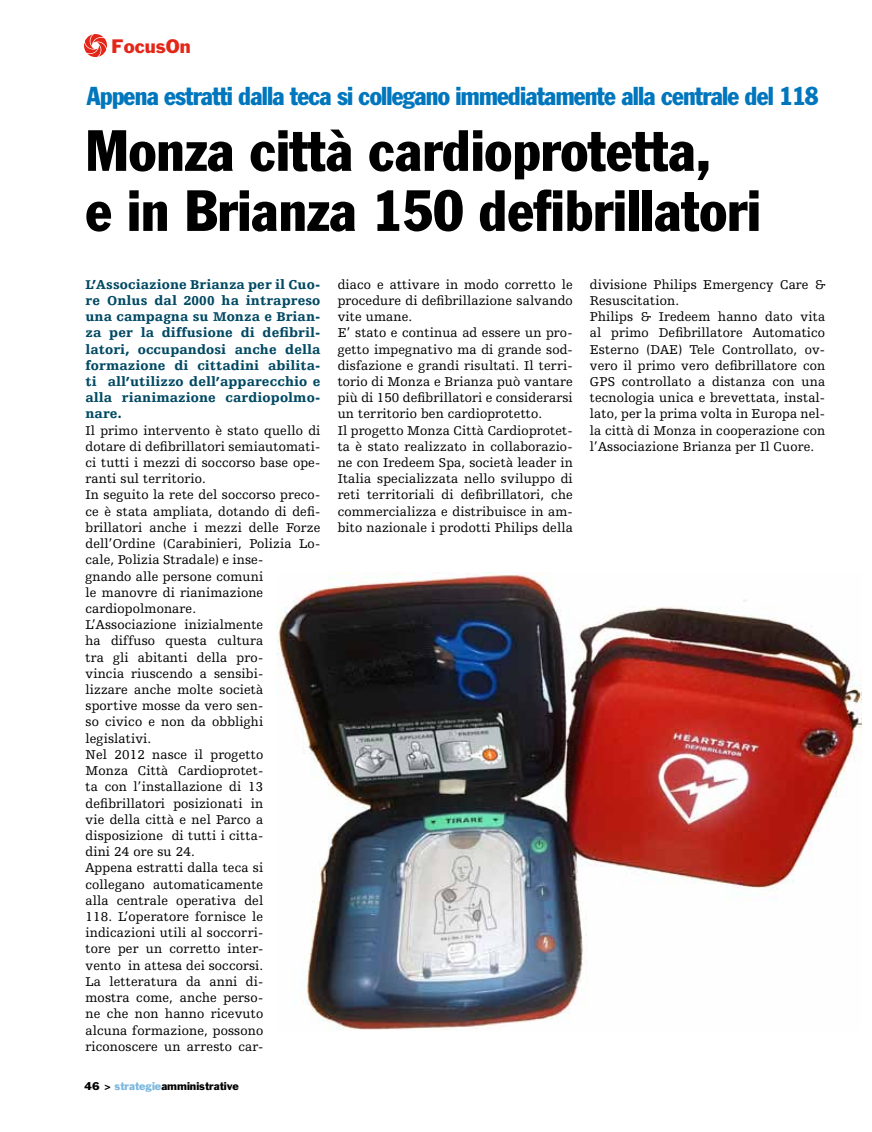
<style>
.page{position:relative;width:872px;height:1132px;background:#fff}
.page>*{position:absolute;margin:0;border:0;box-sizing:border-box;transform-origin:0 0}
.t1{font:condensed 57px/60px "Franklin Gothic";color:#000}
.t2{font:condensed 25.5px "Franklin Gothic";letter-spacing:-.03em;color:#0076bd}
.t3{font:18px "Franklin Gothic";color:#e42618}
.t4{font:13.5px/16.2px "Humanist Slabserif 712 BT";letter-spacing:.01em;color:#000}
.t5{font:900 13.5px/16.2px "Humanist Slabserif 712 BT";letter-spacing:.01em;color:#004963;text-align:justify}
.t6{font:10.5px "Franklin Gothic";color:#000}
.s1{color:#79b7e0}
</style>
<div class="page">
<svg style="left:84px;top:34px;width:23px;height:23px"></svg>
<img style="left:276px;top:572px;width:585px;height:458px">
<h3 class="t3" style="left:112px;top:34px;width:80px">FocusOn</h3>
<h2 class="t2" style="left:87px;top:81px;width:733px">Appena estratti dalla teca si collegano immediatamente alla centrale del 118</h2>
<h1 class="t1" style="left:85px;top:120px;width:676px">Monza città cardioprotetta,<br>e in Brianza 150 defibrillatori</h1>
<p class="t5" style="left:85px;top:275px;width:236px">L’Associazione Brianza per il Cuo&shy;re Onlus dal 2000 ha intrapreso una campagna su Monza e Brian&shy;za per la diffusione di defibril&shy;latori, occupandosi anche della formazione di cittadini abilita&shy;ti all’utilizzo dell’apparecchio e alla rianimazione cardiopolmo&shy;nare.</p>
<p class="t4" style="left:85px;top:421px;width:236px">Il primo intervento è stato quello di dotare di defibrillatori semiautomati&shy;ci tutti i mezzi di soccorso base ope&shy;ranti sul territorio.<br>In seguito la rete del soccorso preco&shy;ce è stata ampliata, dotando di defi&shy;brillatori anche i mezzi delle Forze dell’Ordine (Carabinieri, Polizia Lo&shy;cale, Polizia Stradale) e inse-<br>gnando alle persone comuni<br>le manovre di rianimazione cardiopolmonare.<br>L’Associazione inizialmente<br>ha diffuso questa cultura<br>tra gli abitanti della pro-<br>vincia riuscendo a sensibi-<br>lizzare anche molte società<br>sportive mosse da vero sen-<br>so civico e non da obblighi legislativi.<br>Nel 2012 nasce il progetto<br>Monza Città Cardioprotet-<br>ta con l’installazione di 13 defibrillatori posizionati in<br>vie della città e nel Parco a disposizione di tutti i citta-<br>dini 24 ore su 24.<br>Appena estratti dalla teca si collegano automaticamente<br>alla centrale operativa del<br>118. L’operatore fornisce le indicazioni utili al soccorri-<br>tore per un corretto inter-<br>vento in attesa dei soccorsi.<br>La letteratura da anni di-<br>mostra come, anche perso-<br>ne che non hanno ricevuto<br>alcuna formazione, possono riconoscere un arresto car-</p>
<p class="t6" style="left:84px;top:1079px;width:156px">46 &gt; <span class="s1">strategie</span>amministrative</p>
<p class="t4" style="left:338px;top:276px;width:237px">diaco e attivare in modo corretto le procedure di defibrillazione salvando vite umane.<br>E’ stato e continua ad essere un pro&shy;getto impegnativo ma di grande sod&shy;disfazione e grandi risultati. Il terri&shy;torio di Monza e Brianza può vantare più di 150 defibrillatori e considerarsi un territorio ben cardioprotetto.<br>Il progetto Monza Città Cardioprotet&shy;ta è stato realizzato in collaborazio&shy;ne con Iredeem Spa, società leader in Italia specializzata nello sviluppo di reti territoriali di defibrillatori, che commercializza e distribuisce in am&shy;bito nazionale i prodotti Philips della</p>
<p class="t4" style="left:590px;top:276px;width:237px">divisione Philips Emergency Care &amp; Resuscitation.<br>Philips &amp; Iredeem hanno dato vita al primo Defibrillatore Automatico Esterno (DAE) Tele Controllato, ov&shy;vero il primo vero defibrillatore con GPS controllato a distanza con una tecnologia unica e brevettata, instal&shy;lato, per la prima volta in Europa nel&shy;la città di Monza in cooperazione con l’Associazione Brianza per Il Cuore.</p>
</div>
